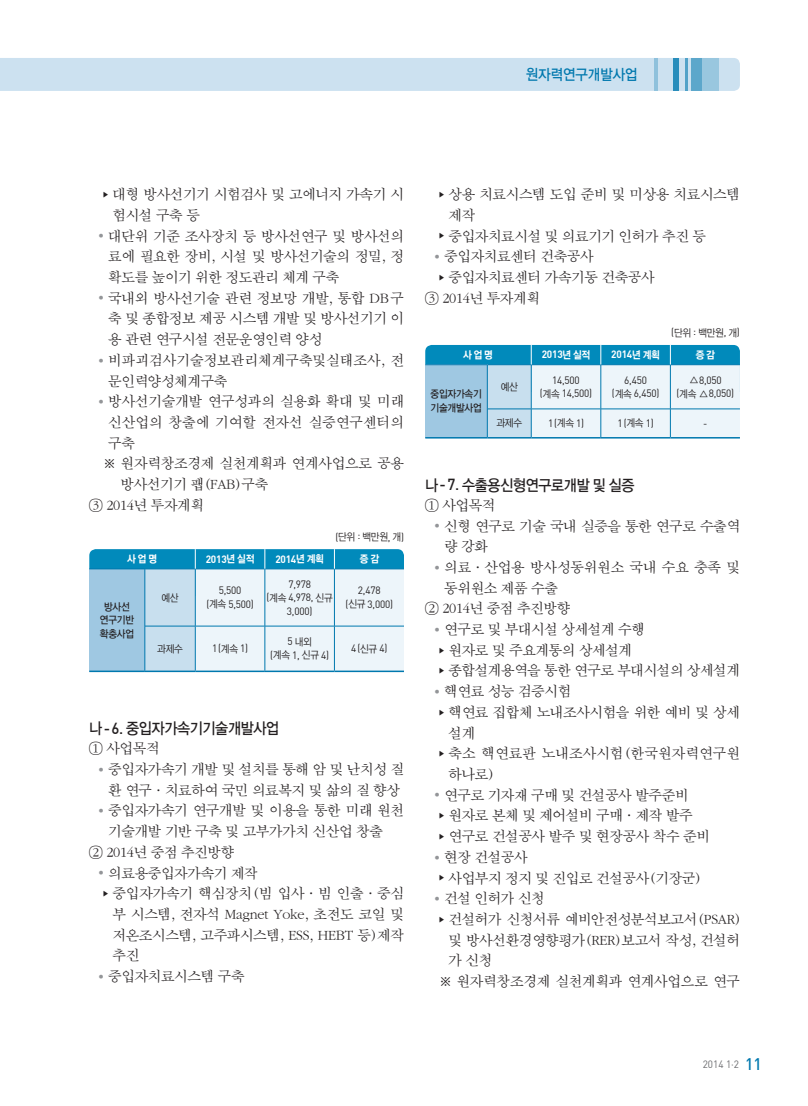
<style>
.page{position:relative;width:808px;height:1106px;background:#fff}
.page>*{position:absolute;margin:0;border:0;box-sizing:border-box;transform-origin:0 0}
.t1{font:15.75px "YDIYGO330";letter-spacing:-.02em;color:#231f20;scale:.9 1}
.t2{font:15px/20.7px "Sand Sm";letter-spacing:-.02em;color:#231f20}
.t3{font:15px/20.7px "Sand Sm";letter-spacing:.01em;color:#231f20}
.t4{font:15px "YDIYGO330";color:#0078ae;scale:.9 1}
.ÙÅÁ_Û{font:10.5px/13.5px "Dinreg";letter-spacing:-.02em;color:#231f20;text-align:center;scale:.95 1}
.ÙÅÁ_Û-2{font:10.5px "YDIYGO320";letter-spacing:-.02em;color:#231f20;scale:.9 1}
.ÙÅÁ_Û-3{font:10.5px "Dinbol";letter-spacing:-.02em;color:#fff;scale:.95 1}
.ÙÅÁ_Û-4{font:10.5px "YDIYGO330";letter-spacing:-.02em;color:#231f20;scale:.9 1}
.ÙÅÁ_Û-5{font:10.5px "YDIYGO350";letter-spacing:.2em;color:#fff;scale:.9 1}
.t5{font:10.5px "Dinreg";color:#6c6d70;scale:.95 1}
.s1{font-size:7.5px}
.s2{font-size:7.5px;color:#939598}
.s3{font-family:"YDIYGO320"}
.s4{font-family:"Dinreg"}
.s5{font-family:"YDIYGO350"}
.s6{font-family:"Dinmed"}
.s7{font-family:"Dinmed";font-size:16.5px;color:#0078ae}
</style>
<div class="page">
<div style="left:0;top:58px;width:740px;height:33px;background:#cce1f0"></div>
<div style="left:702px;top:58px;width:16px;height:33px;background:#99c7df"></div>
<div style="left:691px;top:58px;width:11px;height:33px;background:#5ca7cb"></div>
<hr style="left:685px;top:58px;width:3px;height:33px;background:#0078ae">
<div style="left:672px;top:58px;width:6px;height:33px;background:#288dbb"></div>
<hr style="left:654px;top:58px;width:3px;height:33px;background:#0078ae">
<div style="left:89px;top:549px;width:315px;height:46px;background:#018abb;border-radius:7px"></div>
<div style="left:89px;top:569px;width:56px;height:102px;background:#9fc8e2"></div>
<hr style="left:89px;top:568px;width:56px;height:1px;background:#0078ae">
<hr style="left:89px;top:670px;width:56px;height:2px;background:#0078ae">
<hr style="left:145px;top:670px;width:50px;height:2px;background:#0078ae">
<hr style="left:195px;top:670px;width:70px;height:2px;background:#0078ae">
<hr style="left:265px;top:670px;width:69px;height:2px;background:#0078ae">
<hr style="left:334px;top:670px;width:70px;height:2px;background:#0078ae">
<svg style="left:145px;top:549px;width:259px;height:122px;background:#b3d9e9"></svg>
<div style="left:425px;top:345px;width:315px;height:45px;background:#018abb;border-radius:7px"></div>
<div style="left:425px;top:365px;width:62px;height:73px;background:#9fc8e2"></div>
<hr style="left:425px;top:364px;width:62px;height:1px;background:#0078ae">
<hr style="left:425px;top:437px;width:62px;height:1px;background:#0078ae">
<svg style="left:487px;top:345px;width:253px;height:93px"></svg>
<p class="t4" style="left:526px;top:66px;width:126px">원자력연구개발사업</p>
<p class="t2" style="left:113px;top:184px;width:293px;text-indent:-10px"><span class="s1">▶</span> 대형 방사선기기 시험검사 및 고에너지 가속기 시 험시설 구축 등</p>
<p class="t2" style="left:108px;top:226px;width:297px;text-align:justify;text-indent:-10px"><sup>●</sup> 대단위 기준 조사장치 등 방사선연구 및 방사선의 료에 필요한 장비, 시설 및 방사선기술의 정밀, 정 확도를 높이기 위한 정도관리 체계 구축</p>
<p class="t2" style="left:108px;top:288px;width:297px;text-align:justify;text-indent:-10px"><sup>●</sup> 국내외 방사선기술 관련 정보망 개발, 통합 DB구 축 및 종합정보 제공 시스템 개발 및 방사선기기 이 용 관련 연구시설 전문운영인력 양성</p>
<p class="t3" style="left:108px;top:350px;width:297px;text-indent:-10px"><span class="s2">●</span> 비파괴검사기술정보관리체계구축및실태조사, 전 문인력양성체계구축</p>
<p class="t2" style="left:108px;top:391px;width:297px;text-align:justify;text-indent:-10px"><span class="s2">●</span> 방사선기술개발 연구성과의 실용화 확대 및 미래 신산업의 창출에 기여할 전자선 실증연구센터의 구축</p>
<p class="t2" style="left:121px;top:454px;width:285px;text-indent:-19px"><span class="s3">※</span> 원자력창조경제 실천계획과 연계사업으로 공용 방사선기기 팹(FAB)구축</p>
<p class="t2" style="left:89px;top:495px;width:116px">③ 2014년 투자계획</p>
<p class="ÙÅÁ_Û-2" style="left:335px;top:531px;width:78px"><span class="s4">(</span>단위 <span class="s4">:</span> 백만원<span class="s4">,</span> 개<span class="s4">)</span></p>
<p class="ÙÅÁ_Û-5" style="left:127px;top:553px;width:35px">사업명</p>
<p class="ÙÅÁ_Û-3" style="left:206px;top:552px;width:53px">2013<span class="s5">년 실적</span></p>
<p class="ÙÅÁ_Û-3" style="left:275px;top:552px;width:53px">2014<span class="s5">년 계획</span></p>
<p class="ÙÅÁ_Û-5" style="left:360px;top:553px;width:23px">증감</p>
<p class="ÙÅÁ_Û-4" style="left:104px;top:600px;width:30px">방사선</p>
<p class="ÙÅÁ_Û-4" style="left:100px;top:614px;width:39px">연구기반</p>
<p class="ÙÅÁ_Û-4" style="left:100px;top:627px;width:39px">확충사업</p>
<p class="ÙÅÁ_Û" style="left:288px;top:577px;width:25px">7,978</p>
<p class="ÙÅÁ_Û" style="left:266px;top:590px;width:71px">(<span class="s3">계속</span> 4,978, <span class="s3">신규<br></span>3,000)</p>
<p class="ÙÅÁ_Û" style="left:219px;top:583px;width:25px">5,500</p>
<p class="ÙÅÁ_Û" style="left:206px;top:597px;width:51px">(<span class="s3">계속</span> 5,500)</p>
<p class="ÙÅÁ_Û" style="left:358px;top:583px;width:25px">2,478</p>
<p class="ÙÅÁ_Û" style="left:346px;top:597px;width:51px">(<span class="s3">신규</span> 3,000)</p>
<p class="ÙÅÁ_Û-2" style="left:161px;top:592px;width:21px">예산</p>
<p class="ÙÅÁ_Û-2" style="left:287px;top:636px;width:29px"><span class="s4">5</span> 내외</p>
<p class="ÙÅÁ_Û" style="left:270px;top:648px;width:64px">(<span class="s3">계속</span> 1, <span class="s3">신규</span> 4)</p>
<p class="ÙÅÁ_Û-2" style="left:157px;top:642px;width:30px">과제수</p>
<p class="ÙÅÁ_Û" style="left:212px;top:641px;width:39px">1 (<span class="s3">계속</span> 1)</p>
<p class="ÙÅÁ_Û" style="left:351px;top:641px;width:39px">4 (<span class="s3">신규</span> 4)</p>
<p class="t1" style="left:89px;top:719px;width:213px">나 <span class="s6">- 6.</span> 중입자가속기기술개발사업</p>
<p class="t2" style="left:89px;top:738px;width:72px">① 사업목적</p>
<p class="t2" style="left:98px;top:759px;width:308px;text-align:center"><span class="s2">●</span> 중입자가속기 개발 및 설치를 통해 암 및 난치성 질 환 연구·치료하여 국민 의료복지 및 삶의 질 향상</p>
<p class="t2" style="left:108px;top:801px;width:297px;text-indent:-10px"><span class="s2">●</span> 중입자가속기 연구개발 및 이용을 통한 미래 원천 기술개발 기반 구축 및 고부가가치 신산업 창출</p>
<p class="t2" style="left:89px;top:842px;width:146px">② 2014년 중점 추진방향</p>
<p class="t2" style="left:98px;top:863px;width:161px"><span class="s2">●</span> 의료용중입자가속기 제작</p>
<p class="t2" style="left:113px;top:883px;width:293px;text-align:justify;text-indent:-10px"><span class="s1">▶</span> 중입자가속기 핵심장치(빔 입사·빔 인출·중심 부 시스템, 전자석 Magnet Yoke, 초전도 코일 및 저온조시스템, 고주파시스템, ESS, HEBT 등)제작 추진</p>
<p class="t2" style="left:98px;top:966px;width:148px"><span class="s2">●</span> 중입자치료시스템 구축</p>
<p class="t2" style="left:448px;top:184px;width:293px;text-indent:-10px"><span class="s1">▶</span> 상용 치료시스템 도입 준비 및 미상용 치료시스템 제작</p>
<p class="t2" style="left:438px;top:226px;width:269px"><sup>▶</sup> 중입자치료시설 및 의료기기 인허가 추진 등</p>
<p class="t2" style="left:434px;top:247px;width:161px"><sup>●</sup> 중입자치료센터 건축공사</p>
<p class="t2" style="left:438px;top:267px;width:218px"><span class="s1">▶</span> 중입자치료센터 가속기동 건축공사</p>
<p class="t2" style="left:425px;top:288px;width:116px">③ 2014년 투자계획</p>
<p class="ÙÅÁ_Û-2" style="left:671px;top:327px;width:78px"><span class="s4">(</span>단위 <span class="s4">:</span> 백만원<span class="s4">,</span> 개<span class="s4">)</span></p>
<p class="ÙÅÁ_Û-5" style="left:463px;top:349px;width:35px">사업명</p>
<p class="ÙÅÁ_Û-3" style="left:542px;top:348px;width:53px">2013<span class="s5">년 실적</span></p>
<p class="ÙÅÁ_Û-3" style="left:611px;top:348px;width:53px">2014<span class="s5">년 계획</span></p>
<p class="ÙÅÁ_Û-5" style="left:696px;top:349px;width:23px">증감</p>
<p class="ÙÅÁ_Û-4" style="left:431px;top:388px;width:58px">중입자가속기</p>
<p class="ÙÅÁ_Û-4" style="left:431px;top:402px;width:58px">기술개발사업</p>
<p class="ÙÅÁ_Û" style="left:552px;top:373px;width:31px">14,500</p>
<p class="ÙÅÁ_Û" style="left:540px;top:386px;width:57px">(<span class="s3">계속</span> 14,500)</p>
<p class="ÙÅÁ_Û" style="left:624px;top:373px;width:25px">6,450</p>
<p class="ÙÅÁ_Û" style="left:612px;top:386px;width:51px">(<span class="s3">계속</span> 6,450)</p>
<p class="ÙÅÁ_Û" style="left:689px;top:373px;width:36px"><span class="s3">△</span>8,050</p>
<p class="ÙÅÁ_Û" style="left:676px;top:386px;width:62px">(<span class="s3">계속 △</span>8,050)</p>
<p class="ÙÅÁ_Û-2" style="left:501px;top:381px;width:21px">예산</p>
<p class="ÙÅÁ_Û-2" style="left:496px;top:417px;width:30px">과제수</p>
<p class="ÙÅÁ_Û" style="left:548px;top:416px;width:39px">1 (<span class="s3">계속</span> 1)</p>
<p class="ÙÅÁ_Û" style="left:617px;top:416px;width:39px">1 (<span class="s3">계속</span> 1)</p>
<p class="ÙÅÁ_Û" style="left:703px;top:416px;width:6px">-</p>
<p class="t1" style="left:425px;top:476px;width:234px">나 <span class="s6">- 7.</span> 수출용신형연구로개발 및 실증</p>
<p class="t2" style="left:425px;top:495px;width:72px">① 사업목적</p>
<p class="t2" style="left:444px;top:516px;width:297px;text-indent:-10px"><sup>●</sup> 신형 연구로 기술 국내 실증을 통한 연구로 수출역 량 강화</p>
<p class="t2" style="left:444px;top:557px;width:297px;text-indent:-10px"><span class="s2">●</span> 의료·산업용 방사성동위원소 국내 수요 충족 및 동위원소 제품 수출</p>
<p class="t2" style="left:425px;top:598px;width:146px">② 2014년 중점 추진방향</p>
<p class="t2" style="left:434px;top:619px;width:213px"><span class="s2">●</span> 연구로 및 부대시설 상세설계 수행</p>
<p class="t2" style="left:438px;top:640px;width:196px"><span class="s1">▶</span> 원자로 및 주요계통의 상세설계</p>
<p class="t2" style="left:438px;top:661px;width:303px"><sup>▶</sup> 종합설계용역을 통한 연구로 부대시설의 상세설계</p>
<p class="t2" style="left:434px;top:681px;width:139px"><sup>●</sup> 핵연료 성능 검증시험</p>
<p class="t2" style="left:448px;top:702px;width:293px;text-indent:-10px"><span class="s1">▶</span> 핵연료 집합체 노내조사시험을 위한 예비 및 상세 설계</p>
<p class="t3" style="left:448px;top:743px;width:293px;text-indent:-10px"><span class="s1">▶</span> 축소 핵연료판 노내조사시험(한국원자력연구원 하나로)</p>
<p class="t2" style="left:434px;top:785px;width:256px"><span class="s2">●</span> 연구로 기자재 구매 및 건설공사 발주준비</p>
<p class="t2" style="left:438px;top:805px;width:256px"><span class="s1">▶</span> 원자로 본체 및 제어설비 구매·제작 발주</p>
<p class="t2" style="left:438px;top:826px;width:273px"><span class="s1">▶</span> 연구로 건설공사 발주 및 현장공사 착수 준비</p>
<p class="t2" style="left:434px;top:847px;width:95px"><span class="s2">●</span> 현장 건설공사</p>
<p class="t2" style="left:438px;top:868px;width:264px"><span class="s1">▶</span> 사업부지 정지 및 진입로 건설공사(기장군)</p>
<p class="t2" style="left:434px;top:888px;width:112px"><span class="s2">●</span> 건설 인허가 신청</p>
<p class="t2" style="left:448px;top:909px;width:293px;text-align:justify;text-indent:-10px"><span class="s1">▶</span> 건설허가 신청서류 예비안전성분석보고서(PSAR) 및 방사선환경영향평가(RER)보고서 작성, 건설허 가 신청</p>
<p class="t2" style="left:438px;top:971px;width:303px"><span class="s3">※</span> 원자력창조경제 실천계획과 연계사업으로 연구</p>
<p class="t5" style="left:703px;top:1058px;width:64px">2014 1·2 <span class="s7">11</span></p>
</div>
